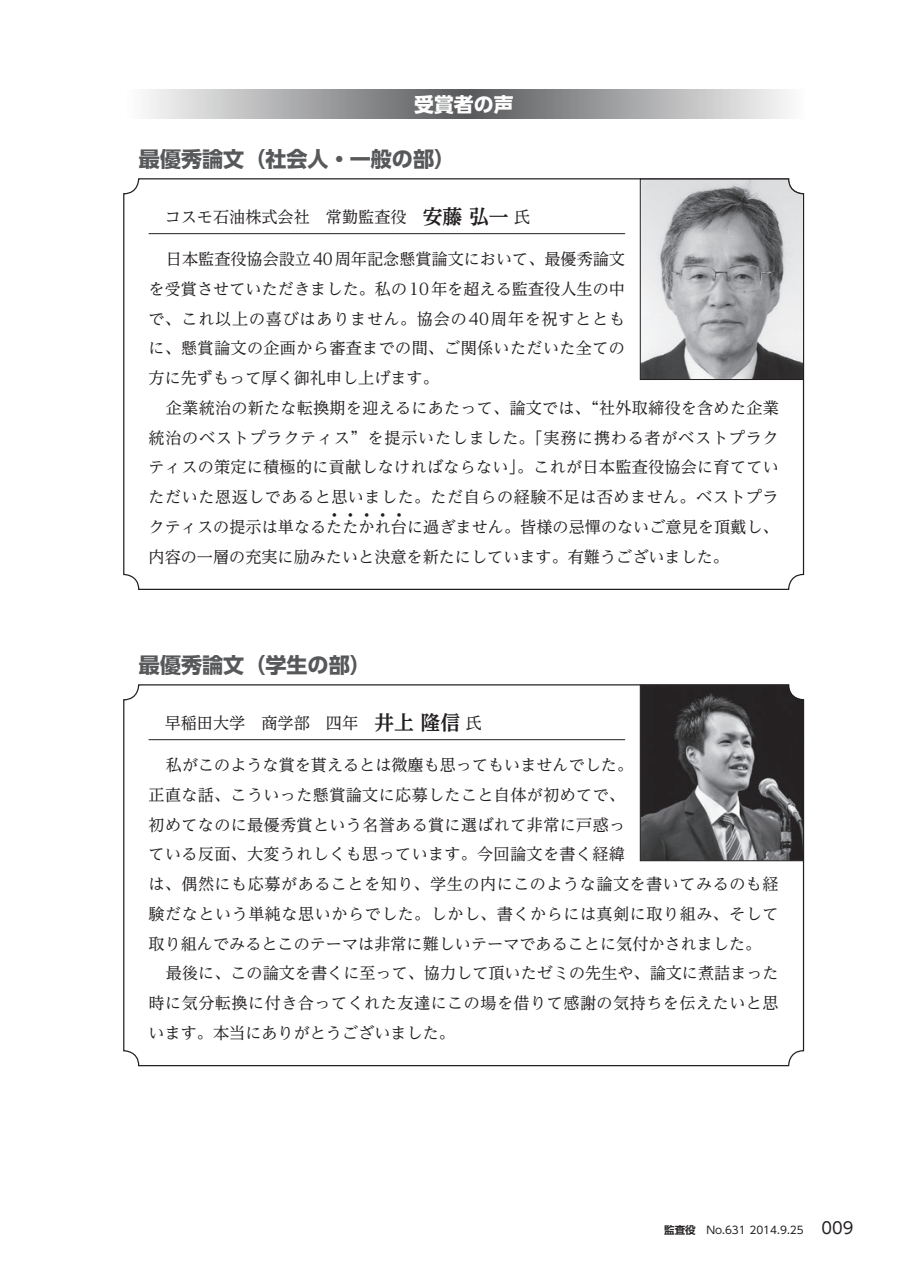
<style>
.page{position:relative;width:903px;height:1275px;background:#fff}
.page>*{position:absolute;margin:0;border:0;box-sizing:border-box;transform-origin:0 0}
.t1{font:700 21px "UD Shin Go Pro";color:#57585a}
.t2{font:700 19.78px "UD Shin Go Pro";color:#fff}
.t3{font:16.1px/29.8px "UD Reimin Pro";letter-spacing:.02em;color:#231f20;text-align:justify}
.t4{font:16.1px "UD Reimin Pro";color:#231f20}
.t5{font:10.5px "UD Shin Go Pro";color:#231f20}
.t6{font:8.05px "Kenten Generic";letter-spacing:1.005em;color:#231f20}
.s1{font-weight:700;font-size:19.78px}
.s2{font-family:"UD Shin Go Pro De";font-weight:700}
.s3{font-size:16.1px}
</style>
<div class="page">
<svg style="left:146px;top:89px;width:642px;height:30px;background:#a5a6a7"></svg>
<hr style="left:149px;top:233px;width:476px;height:1px;background:#231f20">
<svg style="left:640px;top:179px;width:164px;height:201px;background:#a8a9ab"></svg>
<hr style="left:149px;top:739px;width:476px;height:1px;background:#231f20">
<svg style="left:640px;top:685px;width:164px;height:176px;background:#525152"></svg>
<p class="t2" style="left:414px;top:88px;width:101px">受賞者の声</p>
<h1 class="t1" style="left:139px;top:142px;width:318px">最優秀論文（社会人・一般の部）</h1>
<p class="t4" style="left:165px;top:204px;width:367px">コスモ石油株式会社　常勤監査役　<span class="s1">安藤 弘一</span> 氏</p>
<p class="t3" style="left:149px;top:243px;width:478px;text-indent:17px">日本監査役協会設立40周年記念懸賞論文において、最優秀論文を受賞させていただきました。私の10年を超える監査役人生の中で、これ以上の喜びはありません。協会の40周年を祝すとともに、懸賞論文の企画から審査までの間、ご関係いただいた全ての方に先ずもって厚く御礼申し上げます。</p>
<p class="t3" style="left:149px;top:392px;width:632px;text-indent:17px">企業統治の新たな転換期を迎えるにあたって、論文では、“社外取締役を含めた企業統治のベストプラクティス”を提示いたしました。「実務に携わる者がベストプラクティスの策定に積極的に貢献しなければならない」。これが日本監査役協会に育てていただいた恩返しであると思いました。ただ自らの経験不足は否めません。ベストプラクティスの提示は単なるたたかれ台に過ぎません。皆様の忌憚のないご意見を頂戴し、</p>
<p class="t6" style="left:330px;top:510px;width:74px">44444</p>
<p class="t4" style="left:149px;top:543px;width:582px">内容の一層の充実に励みたいと決意を新たにしています。有難うございました。</p>
<h1 class="t1" style="left:139px;top:648px;width:233px">最優秀論文（学生の部）</h1>
<p class="t4" style="left:165px;top:710px;width:319px">早稲田大学　商学部　四年　<span class="s1">井上 隆信</span> 氏</p>
<p class="t3" style="left:149px;top:749px;width:631px;text-align:left;text-indent:17px">私がこのような賞を貰えるとは微塵も思ってもいませんでした。<br>正直な話、こういった懸賞論文に応募したこと自体が初めてで、<br>初めてなのに最優秀賞という名誉ある賞に選ばれて非常に戸惑っ<br>ている反面、大変うれしくも思っています。今回論文を書く経緯<br>は、偶然にも応募があることを知り、学生の内にこのような論文を書いてみるのも経験だなという単純な思いからでした。しかし、書くからには真剣に取り組み、そして取り組んでみるとこのテーマは非常に難しいテーマであることに気付かされました。</p>
<p class="t3" style="left:149px;top:958px;width:632px;text-indent:17px">最後に、この論文を書くに至って、協力して頂いたゼミの先生や、論文に煮詰まった時に気分転換に付き合ってくれた友達にこの場を借りて感謝の気持ちを伝えたいと思います。本当にありがとうございました。</p>
<p class="t5" style="left:664px;top:1221px;width:191px"><span class="s2">監査役</span>　No.631 2014.9.25 <span class="s3">009</span></p>
</div>
